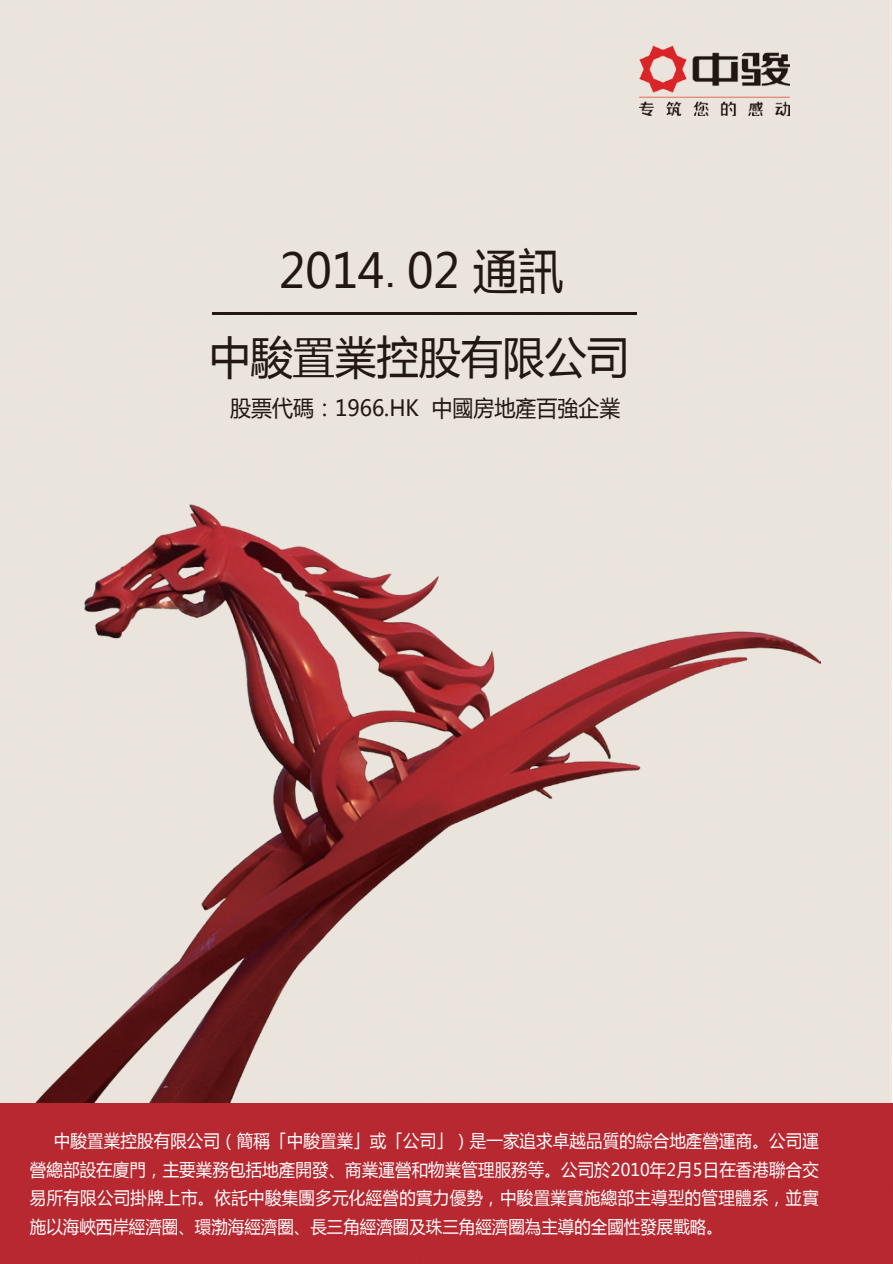
<style>
.page{position:relative;width:893px;height:1264px;background:#fff}
.page>*{position:absolute;margin:0;border:0;box-sizing:border-box;transform-origin:0 0}
.t1{font:47.7px "Microsoft Ya Hei";color:#221713;scale:.94 1}
.t2{font:44.55px "Microsoft Ya Hei";color:#221713;scale:.94 1}
.t3{font:22.2px "Microsoft Ya Hei";color:#221713;scale:.94 1}
.t4{font:17.55px/29px "Microsoft Ya Hei";color:#fff;text-align:justify;scale:.94 1}
.s1{font-family:"Sim Hei"}
</style>
<div class="page">
<div style="left:0;top:0;width:892px;height:1103px;background:#eae4dc"></div>
<img style="left:34px;top:504px;width:787px;height:599px">
<div style="left:0;top:1103px;width:893px;height:161px;background:#b72831"></div>
<img style="left:639px;top:45px;width:150px;height:71px">
<img style="left:213px;top:313px;width:423px;height:2px">
<h1 class="t1" style="left:279px;top:239px;width:304px">2014<span class="s1">.</span>02 通訊</h1>
<h2 class="t2" style="left:209px;top:326px;width:448px">中駿置業控股有限公司</h2>
<p class="t3" style="left:230px;top:393px;width:417px">股票代碼：1966.HK 中國房地產百強企業</p>
<p class="t4" style="left:30px;top:1125px;width:841px;text-indent:24px">中駿置業控股有限公司（簡稱「中駿置業」或「公司」）是一家追求卓越品質的綜合地產營運商。公司運營總部設在廈門，主要業務包括地產開發、商業運營和物業管理服務等。公司於2010年2月5日在香港聯合交易所有限公司掛牌上市。依託中駿集團多元化經營的實力優勢，中駿置業實施總部主導型的管理體系，並實施以海峽西岸經濟圈、環渤海經濟圈、長三角經濟圈及珠三角經濟圈為主導的全國性發展戰略。</p>
</div>
